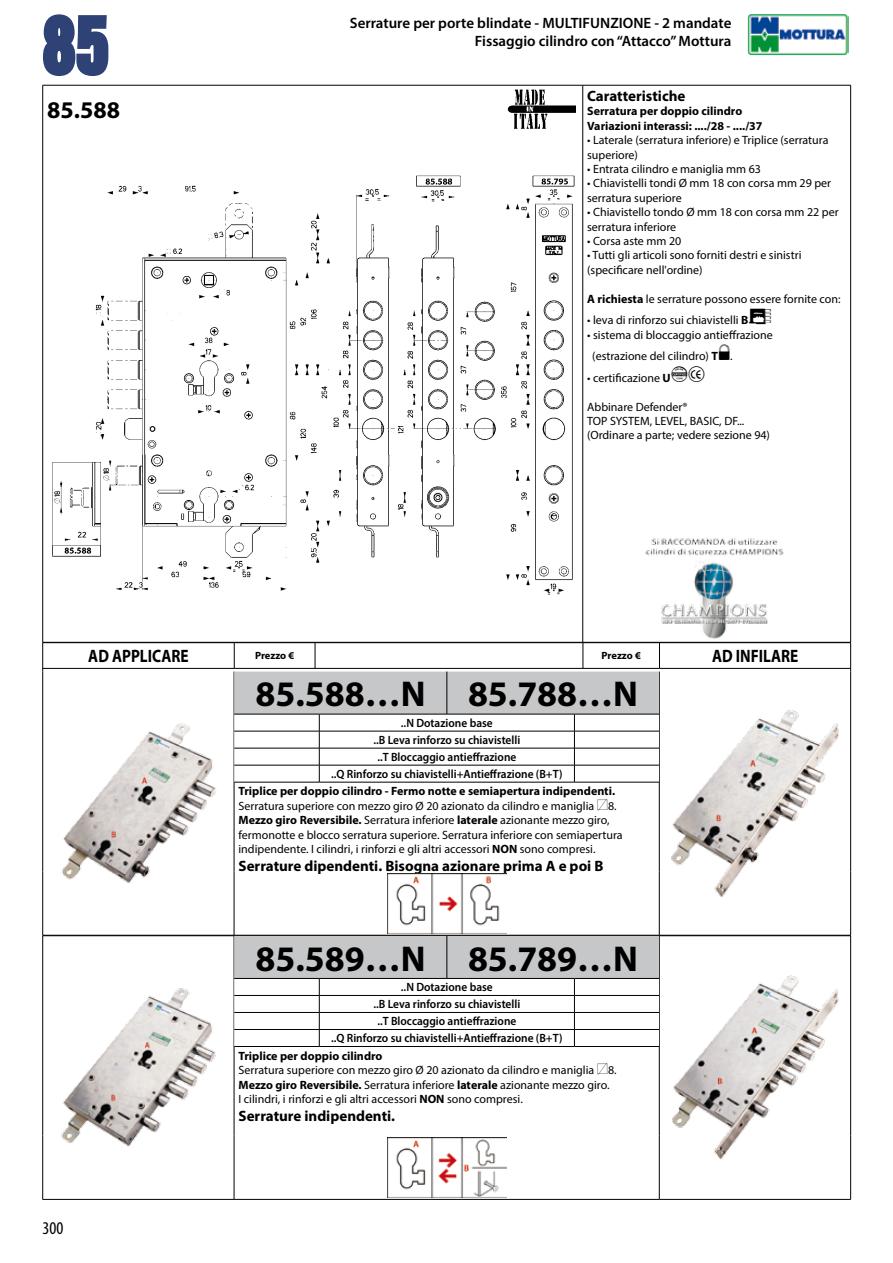
<style>
.page{position:relative;width:893px;height:1263px;background:#fff}
.page>*{position:absolute;margin:0;border:0;box-sizing:border-box;transform-origin:0 0}
.t1{font:75px "Trade Gothic Bold Cond Twenty";color:#2e4276}
.t2{font:700 36px "Myriad Pro";color:#000}
.t3{font:700 24px "Myriad Pro";color:#000}
.t4{font:700 18px "Myriad Pro";color:#000;scale:.85 1}
.t5{font:condensed 18px "Myriad Pro";color:#000}
.t6{font:600 15px/18px "Myriad Pro";color:#000;text-align:right}
.t7{font:700 15px "Myriad Pro";color:#000}
.t8{font:12px/14.4px "Myriad Pro";color:#000}
.t9{font:600 12px/17px "Myriad Pro";color:#000;text-align:center;scale:.95 1}
.t10{font:700 12px/14.4px "Myriad Pro";color:#000}
.t11{font:700 10.5px "Myriad Pro";letter-spacing:-.005em;color:#000}
.s1{font-weight:700}
.s2{font-family:"MOTTURA";font-size:18px}
.s3{font-family:"MOTTURA"}
</style>
<div class="page">
<img style="left:747px;top:14px;width:101px;height:41px">
<svg style="left:43px;top:14px;width:66px;height:62px"></svg>
<hr style="left:43px;top:85px;width:540px;height:1px;background:#000">
<hr style="left:42px;top:85px;width:1px;height:557px;background:#000">
<hr style="left:583px;top:85px;width:268px;height:1px;background:#000">
<hr style="left:582px;top:85px;width:1px;height:557px;background:#000">
<hr style="left:850px;top:85px;width:1px;height:557px;background:#000">
<img style="left:507px;top:89px;width:69px;height:40px">
<img style="left:52px;top:176px;width:523px;height:419px">
<img style="left:645px;top:538px;width:139px;height:101px">
<hr style="left:43px;top:642px;width:191px;height:1px;background:#000">
<svg style="left:42px;top:643px;width:1px;height:28px"></svg>
<hr style="left:234px;top:642px;width:425px;height:1px;background:#000">
<hr style="left:659px;top:642px;width:192px;height:1px;background:#000">
<svg style="left:850px;top:643px;width:1px;height:28px"></svg>
<hr style="left:659px;top:671px;width:1px;height:200px;background:#000">
<hr style="left:850px;top:671px;width:1px;height:200px;background:#000">
<hr style="left:659px;top:871px;width:1px;height:64px;background:#000">
<hr style="left:850px;top:871px;width:1px;height:64px;background:#000">
<hr style="left:42px;top:671px;width:1px;height:200px;background:#000">
<hr style="left:234px;top:671px;width:1px;height:200px;background:#000">
<hr style="left:42px;top:871px;width:1px;height:64px;background:#000">
<hr style="left:234px;top:871px;width:1px;height:64px;background:#000">
<hr style="left:43px;top:668px;width:191px;height:1px;background:#000">
<hr style="left:659px;top:668px;width:192px;height:1px;background:#000">
<img style="left:61px;top:723px;width:156px;height:160px">
<svg style="left:234px;top:643px;width:426px;height:139px"></svg>
<hr style="left:234px;top:782px;width:85px;height:1px;background:#000">
<hr style="left:319px;top:782px;width:128px;height:1px;background:#000">
<hr style="left:447px;top:782px;width:127px;height:1px;background:#000">
<hr style="left:574px;top:782px;width:85px;height:1px;background:#000">
<img style="left:671px;top:710px;width:168px;height:187px">
<img style="left:387px;top:873px;width:119px;height:60px">
<hr style="left:234px;top:935px;width:425px;height:1px;background:#000">
<hr style="left:234px;top:1199px;width:425px;height:1px;background:#000">
<hr style="left:659px;top:935px;width:192px;height:1px;background:#000">
<hr style="left:659px;top:936px;width:1px;height:199px;background:#000">
<hr style="left:850px;top:936px;width:1px;height:199px;background:#000">
<hr style="left:659px;top:1135px;width:1px;height:64px;background:#000">
<hr style="left:850px;top:1135px;width:1px;height:64px;background:#000">
<hr style="left:659px;top:1199px;width:192px;height:1px;background:#000">
<hr style="left:43px;top:935px;width:191px;height:1px;background:#000">
<hr style="left:42px;top:936px;width:1px;height:199px;background:#000">
<hr style="left:234px;top:936px;width:1px;height:199px;background:#000">
<hr style="left:42px;top:1135px;width:1px;height:64px;background:#000">
<hr style="left:234px;top:1135px;width:1px;height:64px;background:#000">
<hr style="left:43px;top:1199px;width:191px;height:1px;background:#000">
<img style="left:61px;top:988px;width:155px;height:159px">
<svg style="left:234px;top:936px;width:425px;height:110px"></svg>
<hr style="left:234px;top:1046px;width:85px;height:1px;background:#000">
<hr style="left:319px;top:1046px;width:128px;height:1px;background:#000">
<hr style="left:447px;top:1046px;width:127px;height:1px;background:#000">
<hr style="left:574px;top:1046px;width:85px;height:1px;background:#000">
<img style="left:672px;top:975px;width:167px;height:185px">
<img style="left:387px;top:1137px;width:119px;height:60px">
<h1 class="t1" style="left:43px;top:0;width:68px">85</h1>
<h3 class="t3" style="left:47px;top:94px;width:74px">85.588</h3>
<p class="t6" style="left:350px;top:14px;width:383px">Serrature per porte blindate - MULTIFUNZIONE - 2 mandate<br>Fissaggio cilindro con “Attacco” Mottura</p>
<p class="t7" style="left:587px;top:86px;width:100px">Caratteristiche</p>
<p class="t10" style="left:587px;top:104px;width:177px">Serratura per doppio cilindro<br>Variazioni interassi: ..../28 - ..../37</p>
<p class="t8" style="left:587px;top:133px;width:243px">• Laterale (serratura inferiore) e Triplice (serratura superiore)</p>
<p class="t8" style="left:587px;top:162px;width:175px">• Entrata cilindro e maniglia mm 63</p>
<p class="t8" style="left:587px;top:176px;width:245px">• Chiavistelli tondi Ø mm 18 con corsa mm 29 per serratura superiore</p>
<p class="t8" style="left:587px;top:205px;width:253px">• Chiavistello tondo Ø mm 18 con corsa mm 22 per serratura inferiore</p>
<p class="t8" style="left:587px;top:234px;width:96px">• Corsa aste mm 20</p>
<p class="t8" style="left:587px;top:248px;width:216px">• Tutti gli articoli sono forniti destri e sinistri (specificare nell'ordine)</p>
<p class="t8" style="left:587px;top:291px;width:255px"><span class="s1">A richiesta</span> le serrature possono essere fornite con:</p>
<p class="t8" style="left:587px;top:313px;width:185px">• leva di rinforzo sui chiavistelli <span class="s1">B</span><span class="s2">E</span></p>
<p class="t8" style="left:592px;top:324px;width:182px;line-height:21.6px;text-indent:-5px">• sistema di bloccaggio antieffrazione (estrazione del cilindro) <span class="s1">T</span><span class="s2">Y</span>.</p>
<p class="t8" style="left:587px;top:370px;width:120px">• certificazione <span class="s1">U</span><span class="s2">WR</span></p>
<p class="t8" style="left:587px;top:399px;width:184px">Abbinare Defender®<br>TOP SYSTEM, LEVEL, BASIC, DF... (Ordinare a parte; vedere sezione 94)</p>
<h3 class="t4" style="left:88px;top:644px;width:120px">AD APPLICARE</h3>
<p class="t11" style="left:255px;top:649px;width:41px">Prezzo €</p>
<p class="t11" style="left:602px;top:649px;width:41px">Prezzo €</p>
<h3 class="t4" style="left:712px;top:644px;width:103px">AD INFILARE</h3>
<h2 class="t2" style="left:255px;top:671px;width:384px">85.588…N 85.788…N</h2>
<p class="t9" style="left:331px;top:714px;width:245px">..N Dotazione base<br>..B Leva rinforzo su chiavistelli<br>..T Bloccaggio antieffrazione<br>..Q Rinforzo su chiavistelli+Antieffrazione (B+T)</p>
<p class="t8" style="left:238px;top:784px;width:386px"><span class="s1">Triplice per doppio cilindro - Fermo notte e semiapertura indipendenti.<br></span>Serratura superiore con mezzo giro Ø 20 azionato da cilindro e maniglia <span class="s3">Q</span>8.<br><span class="s1">Mezzo giro Reversibile.</span> Serratura inferiore <span class="s1">laterale</span> azionante mezzo giro, fermonotte e blocco serratura superiore. Serratura inferiore con semiapertura indipendente. I cilindri, i rinforzi e gli altri accessori <span class="s1">NON</span> sono compresi.</p>
<p class="t7" style="left:238px;top:856px;width:366px">Serrature dipendenti. Bisogna azionare prima A e poi B</p>
<h3 class="t5" style="left:43px;top:1217px;width:22px">300</h3>
<h2 class="t2" style="left:255px;top:935px;width:384px">85.589…N 85.789…N</h2>
<p class="t9" style="left:331px;top:979px;width:245px">..N Dotazione base<br>..B Leva rinforzo su chiavistelli<br>..T Bloccaggio antieffrazione<br>..Q Rinforzo su chiavistelli+Antieffrazione (B+T)</p>
<p class="t8" style="left:238px;top:1048px;width:380px"><span class="s1">Triplice per doppio cilindro<br></span>Serratura superiore con mezzo giro Ø 20 azionato da cilindro e maniglia <span class="s3">Q</span>8.<br><span class="s1">Mezzo giro Reversibile.</span> Serratura inferiore <span class="s1">laterale</span> azionante mezzo giro.<br>I cilindri, i rinforzi e gli altri accessori <span class="s1">NON</span> sono compresi.</p>
<p class="t7" style="left:238px;top:1106px;width:158px">Serrature indipendenti.</p>
</div>
